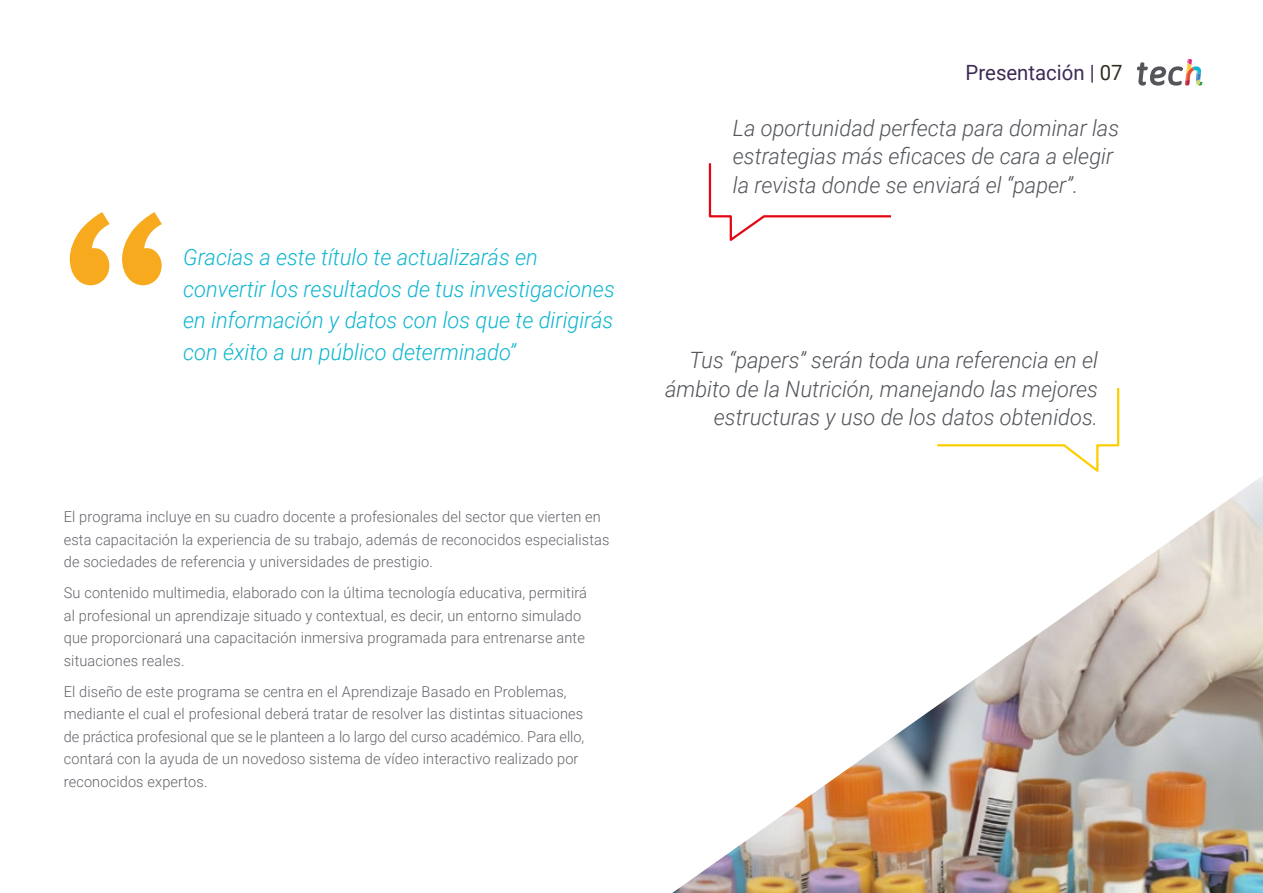
<style>
.page{position:relative;width:1263px;height:893px;background:#fff}
.page>*{position:absolute;margin:0;border:0;box-sizing:border-box;transform-origin:0 0}
.t1{font:italic 300 22.5px/28.5px "Roboto";color:#52555b;text-align:right}
.t2{font:italic 300 22.5px/31.5px "Roboto";color:#0fb6cf}
.t3{font:21px "Roboto";color:#3d2b56}
.t4{font:300 15px/22.5px "Roboto";letter-spacing:.01em;color:#61646a}
.s1{color:#312e20}
</style>
<div class="page">
<svg style="left:70px;top:212px;width:92px;height:73px"></svg>
<svg style="left:937px;top:388px;width:183px;height:84px"></svg>
<svg style="left:708px;top:163px;width:183px;height:78px"></svg>
<svg style="left:1137px;top:59px;width:65px;height:27px"></svg>
<img style="left:672px;top:476px;width:591px;height:417px">
<h1 class="t2" style="left:183px;top:240px;width:433px">Gracias a este título te actualizarás en convertir los resultados de tus investigaciones en información y datos con los que te dirigirás con éxito a un público determinado”</h1>
<p class="t4" style="left:64px;top:505px;width:547px">El programa incluye en su cuadro docente a profesionales del sector que vierten en esta capacitación la experiencia de su trabajo, además de reconocidos especialistas de sociedades de referencia y universidades de prestigio.</p>
<p class="t4" style="left:64px;top:581px;width:525px">Su contenido multimedia, elaborado con la última tecnología educativa, permitirá al profesional un aprendizaje situado y contextual, es decir, un entorno simulado que proporcionará una capacitación inmersiva programada para entrenarse ante situaciones reales.</p>
<p class="t4" style="left:64px;top:679px;width:522px">El diseño de este programa se centra en el Aprendizaje Basado en Problemas, mediante el cual el profesional deberá tratar de resolver las distintas situaciones de práctica profesional que se le planteen a lo largo del curso académico. Para ello, contará con la ayuda de un novedoso sistema de vídeo interactivo realizado por reconocidos expertos.</p>
<h2 class="t3" style="left:966px;top:57px;width:159px">Presentación | <span class="s1">07</span></h2>
<h1 class="t1" style="left:733px;top:113px;width:388px;text-align:left">La oportunidad perfecta para dominar las estrategias más eficaces de cara a elegir la revista donde se enviará el “paper”.</h1>
<h1 class="t1" style="left:665px;top:345px;width:434px">Tus “papers” serán toda una referencia en el ámbito de la Nutrición, manejando las mejores estructuras y uso de los datos obtenidos.</h1>
</div>
